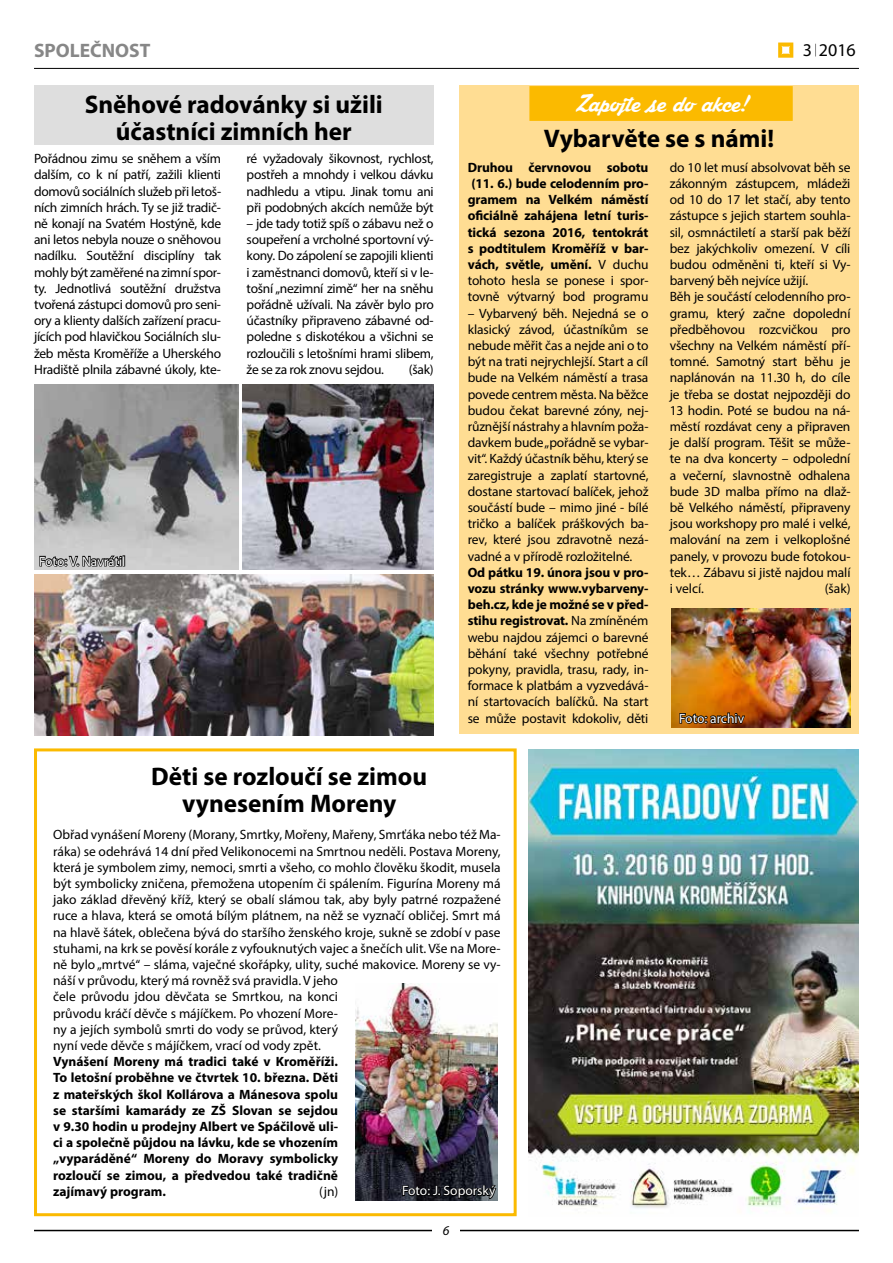
<style>
.page{position:relative;width:893px;height:1263px;background:#fff}
.page>*{position:absolute;margin:0;border:0;box-sizing:border-box;transform-origin:0 0}
.t1{font:28.5px "Mastoc Personal Use Only";color:#fff}
.t2{font:700 25.5px/27px "Myriad Pro";color:#000;text-align:center}
.t3{font:700 19.5px "Myriad Pro";color:#878787}
.t4{font:18px "Myriad Pro";color:#000}
.t5{font:13.5px/16.2px "Myriad Pro";letter-spacing:-.01em;color:#000;text-align:justify}
.t6{font:700 13.5px/16.2px "Myriad Pro";letter-spacing:-.01em;color:#000;text-align:justify}
.t7{font:13.5px "Myriad Pro";color:#fff}
.t8{font:italic 13.5px "Myriad Pro";color:#000}
.s1{font-weight:400}
.s2{font-weight:700}
</style>
<div class="page">
<div style="left:459px;top:85px;width:400px;height:648px;background:#ffdd93"></div>
<hr style="left:34px;top:1230px;width:825px;height:1px;background:#000">
<div style="left:433px;top:1225px;width:27px;height:10px;background:#fff"></div>
<hr style="left:34px;top:68px;width:825px;height:1px;background:#000">
<svg style="left:778px;top:43px;width:15px;height:15px"></svg>
<svg style="left:815px;top:44px;width:1px;height:12px"></svg>
<div style="left:34px;top:85px;width:400px;height:60px;background:#dedede"></div>
<img style="left:529px;top:749px;width:330px;height:463px">
<img style="left:34px;top:574px;width:400px;height:162px">
<img style="left:672px;top:608px;width:178px;height:119px">
<div style="left:34px;top:748px;width:483px;height:468px;border:3px solid #fbba00"></div>
<div style="left:529px;top:86px;width:264px;height:35px;background:#fbba00;border:2px solid #fbba00"></div>
<img style="left:355px;top:983px;width:142px;height:217px">
<img style="left:34px;top:384px;width:204px;height:186px">
<img style="left:242px;top:384px;width:192px;height:186px">
<svg style="left:679px;top:695px;width:67px;height:39px"></svg>
<svg style="left:402px;top:1184px;width:95px;height:17px"></svg>
<svg style="left:39px;top:538px;width:86px;height:40px"></svg>
<h3 class="t3" style="left:34px;top:38px;width:118px">SPOLEČNOST</h3>
<h3 class="t4" style="left:803px;top:39px;width:54px">3 2016</h3>
<h2 class="t2" style="left:85px;top:90px;width:300px">Sněhové radovánky si užili účastníci zimních her</h2>
<p class="t5" style="left:34px;top:150px;width:189px">Pořádnou zimu se sněhem a vším dalším, co k ní patří, zažili klienti domovů sociálních služeb při letoš&shy;ních zimních hrách. Ty se již tradič&shy;ně konají na Svatém Hostýně, kde ani letos nebyla nouze o sněhovou nadílku. Soutěžní disciplíny tak mohly být zaměřené na zimní spor&shy;ty. Jednotlivá soutěžní družstva tvořená zástupci domovů pro seni&shy;ory a klienty dalších zařízení pracu&shy;jících pod hlavičkou Sociálních slu&shy;žeb města Kroměříže a Uherského Hradiště plnila zábavné úkoly, kte-</p>
<p class="t5" style="left:247px;top:150px;width:189px">ré vyžadovaly šikovnost, rychlost, postřeh a mnohdy i velkou dávku nadhledu a vtipu. Jinak tomu ani při podobných akcích nemůže být</p>
<h1 class="t1" style="left:576px;top:87px;width:173px">Zapojte se do akce!</h1>
<h2 class="t2" style="left:544px;top:124px;width:232px">Vybarvěte se s námi!</h2>
<p class="t6" style="left:468px;top:159px;width:182px">Druhou červnovou sobotu (11. 6.) bude celodenním pro&shy;gramem na Velkém náměstí oficiálně zahájena letní turis&shy;tická sezona 2016, tentokrát s podtitulem Kroměříž v bar&shy;vách, světle, umění. <span class="s1">V duchu tohoto hesla se ponese i spor&shy;tovně výtvarný bod programu</span></p>
<p class="t5" style="left:468px;top:305px;width:182px">– Vybarvený běh. Nejedná se o klasický závod, účastníkům se nebude měřit čas a nejde ani o to být na trati nejrychlejší. Start a cíl bude na Velkém náměstí a trasa povede centrem města. Na běžce budou čekat barevné zóny, nej&shy;různější nástrahy a hlavním poža&shy;davkem bude „pořádně se vybar&shy;vit“. Každý účastník běhu, který se zaregistruje a zaplatí startovné, dostane startovací balíček, jehož součástí bude – mimo jiné - bílé tričko a balíček práškových ba&shy;rev, které jsou zdravotně nezá&shy;vadné a v přírodě rozložitelné.</p>
<p class="t5" style="left:468px;top:564px;width:182px"><span class="s2">Od pátku 19. února jsou v pro&shy;vozu stránky www.vybarveny&shy;beh.cz, kde je možné se v před&shy;stihu registrovat.</span> Na zmíněném webu najdou zájemci o barevné běhání také všechny potřebné pokyny, pravidla, trasu, rady, in&shy;formace k platbám a vyzvedává&shy;ní startovacích balíčků. Na start se může postavit kdokoliv, děti</p>
<p class="t5" style="left:670px;top:159px;width:182px;text-align:left">do 10 let musí absolvovat běh se zákonným zástupcem, mládeži od 10 do 17 let stačí, aby tento zástupce s jejich startem souhla&shy;sil, osmnáctiletí a starší pak běží bez jakýchkoliv omezení. V cíli budou odměněni ti, kteří si Vy&shy;barvený běh nejvíce užijí.<br>Běh je součástí celodenního pro&shy;gramu, který začne dopolední předběhovou rozcvičkou pro všechny na Velkém náměstí pří&shy;tomné. Samotný start běhu je naplánován na 11.30 h, do cíle je třeba se dostat nejpozději do<br>13 hodin. Poté se budou na ná&shy;městí rozdávat ceny a připraven je další program. Těšit se může&shy;te na dva koncerty – odpolední a večerní, slavnostně odhalena bude 3D malba přímo na dlaž&shy;bě Velkého náměstí, připraveny jsou workshopy pro malé i velké, malování na zem i velkoplošné panely, v provozu bude fotokou&shy;tek… Zábavu si jistě najdou malí i velcí.</p>
<p class="t5" style="left:247px;top:215px;width:189px">– jde tady totiž spíš o zábavu než o soupeření a vrcholné sportovní vý&shy;kony. Do zápolení se zapojili klienti i zaměstnanci domovů, kteří si v le&shy;tošní „nezimní zimě“ her na sněhu pořádně užívali. Na závěr bylo pro účastníky připraveno zábavné od&shy;poledne s diskotékou a všichni se rozloučili s letošními hrami slibem, že se za rok znovu sejdou.</p>
<p class="t5" style="left:409px;top:361px;width:26px">(šak)</p>
<p class="t7" style="left:39px;top:553px;width:88px">Foto: V. Navrátil</p>
<p class="t5" style="left:825px;top:580px;width:27px">(šak)</p>
<p class="t7" style="left:679px;top:710px;width:67px">Foto: archiv</p>
<h2 class="t2" style="left:151px;top:762px;width:277px">Děti se rozloučí se zimou vynesením Moreny</h2>
<p class="t5" style="left:53px;top:826px;width:449px;text-align:left">Obřad vynášení Moreny (Morany, Smrtky, Mořeny, Mařeny, Smrťáka nebo též Ma&shy;ráka) se odehrává 14 dní před Velikonocemi na Smrtnou neděli. Postava Moreny, která je symbolem zimy, nemoci, smrti a všeho, co mohlo člověku škodit, musela být symbolicky zničena, přemožena utopením či spálením. Figurína Moreny má jako základ dřevěný kříž, který se obalí slámou tak, aby byly patrné rozpažené ruce a hlava, která se omotá bílým plátnem, na něž se vyznačí obličej. Smrt má na hlavě šátek, oblečena bývá do staršího ženského kroje, sukně se zdobí v pase stuhami, na krk se pověsí korále z vyfouknutých vajec a šnečích ulit. Vše na More&shy;ně bylo „mrtvé“ – sláma, vaječné skořápky, ulity, suché makovice. Moreny se vy&shy;náší v průvodu, který má rovněž svá pravidla. V jeho<br>čele průvodu jdou děvčata se Smrtkou, na konci<br>průvodu kráčí děvče s májíčkem. Po vhození More-<br>ny a jejích symbolů smrti do vody se průvod, který<br>nyní vede děvče s májíčkem, vrací od vody zpět.</p>
<p class="t6" style="left:53px;top:1053px;width:286px">Vynášení Moreny má tradici také v Kroměříži.<br>To letošní proběhne ve čtvrtek 10. března. Děti z mateřských škol Kollárova a Mánesova spolu se staršími kamarády ze ZŠ Slovan se sejdou v 9.30 hodin u prodejny Albert ve Spáčilově uli&shy;ci a společně půjdou na lávku, kde se vhozením „vyparáděné“ Moreny do Moravy symbolicky rozloučí se zimou, a předvedou také tradičně zajímavý program.</p>
<p class="t7" style="left:402px;top:1182px;width:95px">Foto: J. Soporský</p>
<p class="t5" style="left:319px;top:1183px;width:21px">(jn)</p>
<p class="t8" style="left:443px;top:1222px;width:8px">6</p>
</div>
